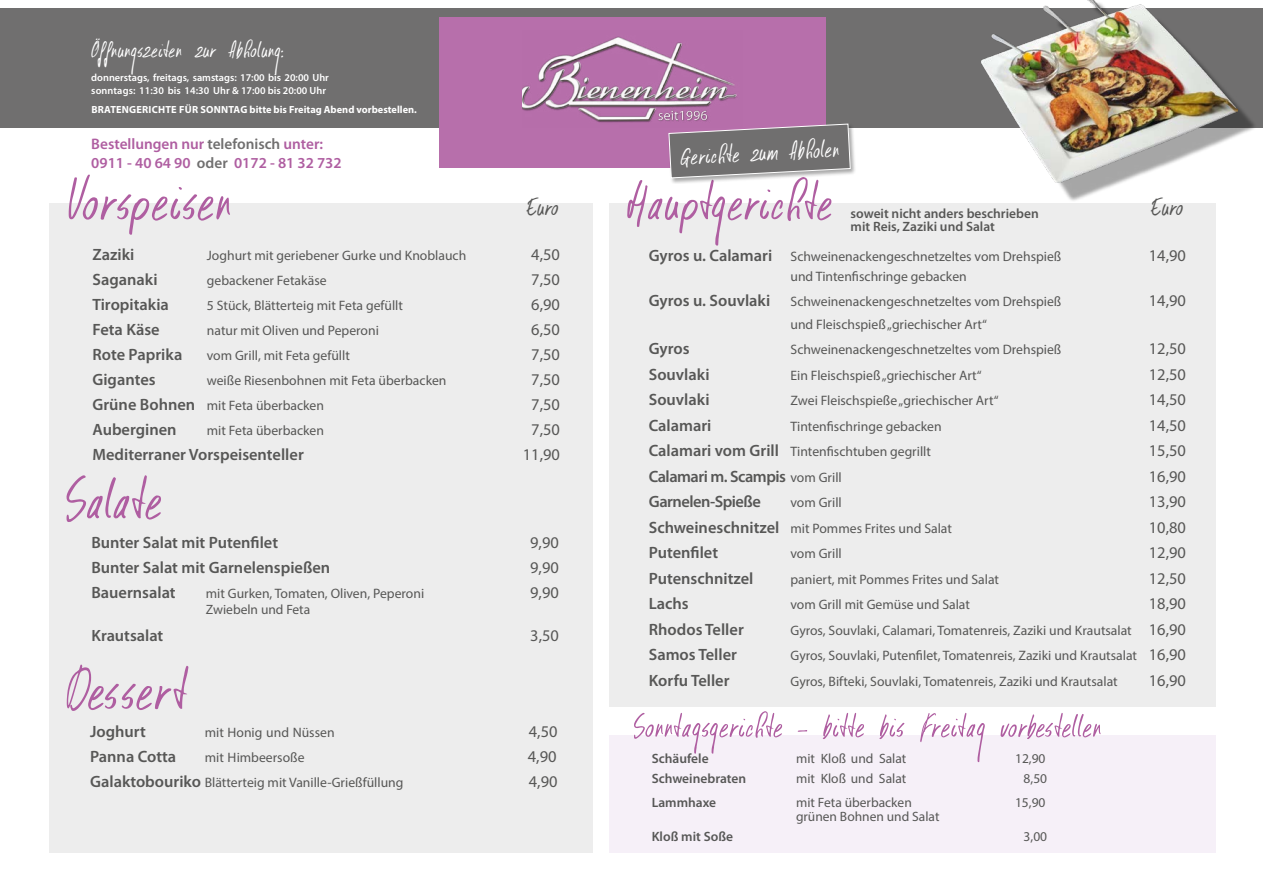
<style>
.page{position:relative;width:1263px;height:893px;background:#fff}
.page>*{position:absolute;margin:0;border:0;box-sizing:border-box;transform-origin:0 0}
.t1{font:71.25px "DK Kusukusu";color:#af5ea1}
.t2{font:31.95px "DK Kusukusu";color:#575756}
.t3{font:30.3px "DK Kusukusu";color:#fff}
.t4{font:27.6px "DK Kusukusu";color:#fff}
.t5{font:16.5px "Myriad Pro";color:#575756}
.t6{font:600 16.35px "Myriad Pro";color:#575756}
.t7{font:16.35px "Myriad Pro";color:#575756}
.t8{font:600 16.35px "Myriad Pro";letter-spacing:-.03em;color:#575756}
.t9{font:600 15.3px/19px "Myriad Pro";color:#af5ea1}
.t10{font:13.65px/25.5px "Myriad Pro";color:#575756}
.t11{font:13.5px "Myriad Pro";color:#575756}
.t12{font:600 13.5px/13.4px "Myriad Pro";color:#575756}
.t13{font:600 10.35px/12px "Myriad Pro";color:#fff}
.t14{font:700 10.35px "Myriad Pro";color:#fff}
.s1{color:#706f6f}
.s2{font-weight:600;font-size:16.35px}
.s3{font-weight:400;font-size:13.65px}
.s4{font-size:16.35px}
</style>
<div class="page">
<div style="left:609px;top:736px;width:607px;height:117px;background:#f6f0f8"></div>
<div style="left:0;top:8px;width:1263px;height:120px;background:#706f6f"></div>
<div style="left:439px;top:17px;width:386px;height:151px;background:#b76fab"></div>
<img style="left:522px;top:36px;width:215px;height:87px">
<div style="left:609px;top:203px;width:606px;height:504px;background:#ededed"></div>
<div style="left:49px;top:203px;width:544px;height:650px;background:#ededed"></div>
<div style="left:667px;top:123px;width:190px;height:61px;background:#000;opacity:.35"></div>
<svg style="left:627px;top:123px;width:224px;height:123px"></svg>
<svg style="left:634px;top:711px;width:467px;height:51px"></svg>
<div style="left:993px;top:1px;width:263px;height:201px;background:#000;opacity:.35"></div>
<img style="left:981px;top:0;width:257px;height:183px">
<h3 class="t4" style="left:91px;top:32px;width:194px">Öffnungszeiten zur Abholung:</h3>
<p class="t13" style="left:91px;top:72px;width:239px">donnerstags, freitags, samstags: 17:00 bis 20:00 Uhr sonntags: 11:30 bis 14:30 Uhr &amp; 17:00 bis 20:00 Uhr</p>
<p class="t14" style="left:91px;top:103px;width:327px">BRATENGERICHTE FÜR SONNTAG bitte bis Freitag Abend vorbestellen.</p>
<p class="t9" style="left:91px;top:134px;width:252px">Bestellungen nur <span class="s1">telefonisch</span> unter:<br>0911 - 40 64 90 <span class="s1">oder</span> 0172 - 81 32 732</p>
<h1 class="t1" style="left:67px;top:153px;width:166px">Vorspeisen</h1>
<h2 class="t2" style="left:526px;top:185px;width:34px">Euro</h2>
<p class="t6" style="left:92px;top:244px;width:43px">Zaziki</p>
<p class="t10" style="left:207px;top:243px;width:261px">Joghurt mit geriebener Gurke und Knoblauch</p>
<p class="t7" style="left:531px;top:244px;width:30px">4,50</p>
<p class="t6" style="left:92px;top:269px;width:67px">Saganaki</p>
<p class="t10" style="left:207px;top:267px;width:121px">gebackener Fetakäse</p>
<p class="t7" style="left:531px;top:269px;width:30px">7,50</p>
<p class="t6" style="left:92px;top:294px;width:78px">Tiropitakia</p>
<p class="t10" style="left:207px;top:292px;width:198px">5 Stück, Blätterteig mit Feta gefüllt</p>
<p class="t7" style="left:531px;top:294px;width:30px">6,90</p>
<p class="t6" style="left:92px;top:319px;width:69px">Feta Käse</p>
<p class="t10" style="left:207px;top:317px;width:174px">natur mit Oliven und Peperoni</p>
<p class="t7" style="left:531px;top:319px;width:30px">6,50</p>
<p class="t6" style="left:92px;top:344px;width:91px">Rote Paprika</p>
<p class="t10" style="left:207px;top:342px;width:145px">vom Grill, mit Feta gefüllt</p>
<p class="t7" style="left:531px;top:344px;width:30px">7,50</p>
<p class="t6" style="left:92px;top:369px;width:65px">Gigantes</p>
<p class="t10" style="left:207px;top:367px;width:241px">weiße Riesenbohnen mit Feta überbacken</p>
<p class="t7" style="left:531px;top:369px;width:30px">7,50</p>
<p class="t10" style="left:92px;top:392px;width:233px"><span class="s2">Grüne Bohnen</span> mit Feta überbacken</p>
<p class="t7" style="left:531px;top:394px;width:30px">7,50</p>
<p class="t6" style="left:92px;top:419px;width:86px">Auberginen</p>
<p class="t10" style="left:207px;top:417px;width:119px">mit Feta überbacken</p>
<p class="t7" style="left:531px;top:419px;width:30px">7,50</p>
<p class="t6" style="left:92px;top:444px;width:213px">Mediterraner Vorspeisenteller</p>
<p class="t7" style="left:523px;top:444px;width:39px">11,90</p>
<h1 class="t1" style="left:65px;top:452px;width:99px">Salate</h1>
<p class="t6" style="left:91px;top:532px;width:188px">Bunter Salat mit Putenfilet</p>
<p class="t7" style="left:530px;top:532px;width:30px">9,90</p>
<p class="t6" style="left:91px;top:557px;width:240px">Bunter Salat mit Garnelenspießen</p>
<p class="t7" style="left:530px;top:557px;width:30px">9,90</p>
<p class="t6" style="left:91px;top:582px;width:86px">Bauernsalat</p>
<p class="t10" style="left:206px;top:580px;width:220px">mit Gurken, Tomaten, Oliven, Peperoni</p>
<p class="t7" style="left:530px;top:582px;width:30px">9,90</p>
<p class="t11" style="left:206px;top:601px;width:106px">Zwiebeln und Feta</p>
<p class="t6" style="left:91px;top:625px;width:73px">Krautsalat</p>
<p class="t7" style="left:530px;top:625px;width:30px">3,50</p>
<h1 class="t1" style="left:65px;top:642px;width:126px">Dessert</h1>
<p class="t6" style="left:90px;top:721px;width:57px">Joghurt</p>
<p class="t10" style="left:205px;top:719px;width:131px">mit Honig und Nüssen</p>
<p class="t7" style="left:529px;top:721px;width:30px">4,50</p>
<p class="t6" style="left:90px;top:746px;width:88px">Panna Cotta</p>
<p class="t10" style="left:205px;top:745px;width:101px">mit Himbeersoße</p>
<p class="t5" style="left:528px;top:746px;width:30px">4,90</p>
<p class="t10" style="left:90px;top:770px;width:315px"><span class="s2">Galaktobouriko</span> Blätterteig mit Vanille-Grießfüllung</p>
<p class="t7" style="left:529px;top:772px;width:30px">4,90</p>
<h3 class="t3" style="left:679px;top:136px;width:161px;rotate:-3deg">Gerichte zum Abholen</h3>
<p class="t12" style="left:851px;top:206px;width:190px">soweit nicht anders beschrieben mit Reis, Zaziki und Salat</p>
<h2 class="t2" style="left:1151px;top:185px;width:34px">Euro</h2>
<p class="t10" style="left:649px;top:244px;width:414px"><span class="s2">Gyros u. Calamari</span> Schweinenackengeschnetzeltes vom Drehspieß</p>
<p class="t7" style="left:1149px;top:246px;width:39px">14,90</p>
<p class="t10" style="left:649px;top:263px;width:414px;text-indent:142px">und Tintenfischringe gebacken<br><span class="s2">Gyros u. Souvlaki</span> Schweinenackengeschnetzeltes vom Drehspieß</p>
<p class="t7" style="left:1149px;top:291px;width:39px">14,90</p>
<p class="t10" style="left:790px;top:311px;width:198px">und Fleischspieß „griechischer Art“</p>
<p class="t6" style="left:649px;top:338px;width:42px">Gyros</p>
<p class="t10" style="left:790px;top:337px;width:272px">Schweinenackengeschnetzeltes vom Drehspieß</p>
<p class="t7" style="left:1149px;top:338px;width:39px">12,50</p>
<p class="t6" style="left:649px;top:364px;width:62px">Souvlaki</p>
<p class="t10" style="left:790px;top:362px;width:193px">Ein Fleischspieß „griechischer Art“</p>
<p class="t7" style="left:1149px;top:364px;width:39px">12,50</p>
<p class="t6" style="left:649px;top:389px;width:62px">Souvlaki</p>
<p class="t10" style="left:790px;top:388px;width:210px">Zwei Fleischspieße „griechischer Art“</p>
<p class="t7" style="left:1149px;top:390px;width:39px">14,50</p>
<p class="t6" style="left:649px;top:415px;width:64px">Calamari</p>
<p class="t10" style="left:790px;top:413px;width:153px">Tintenfischringe gebacken</p>
<p class="t7" style="left:1149px;top:415px;width:39px">14,50</p>
<p class="t10" style="left:649px;top:439px;width:284px"><span class="s2">Calamari vom Grill</span> Tintenfischtuben gegrillt</p>
<p class="t7" style="left:1149px;top:441px;width:39px">15,50</p>
<p class="t8" style="left:649px;top:466px;width:195px">Calamari m. Scampis <span class="s3">vom Grill</span></p>
<p class="t7" style="left:1149px;top:466px;width:39px">16,90</p>
<p class="t8" style="left:649px;top:491px;width:114px">Garnelen-Spieße</p>
<p class="t10" style="left:790px;top:490px;width:53px">vom Grill</p>
<p class="t7" style="left:1149px;top:492px;width:39px">13,90</p>
<p class="t10" style="left:649px;top:515px;width:305px"><span class="s2">Schweineschnitzel</span> mit Pommes Frites und Salat</p>
<p class="t7" style="left:1149px;top:517px;width:39px">10,80</p>
<p class="t6" style="left:649px;top:542px;width:71px">Putenfilet</p>
<p class="t10" style="left:790px;top:541px;width:53px">vom Grill</p>
<p class="t7" style="left:1149px;top:543px;width:39px">12,90</p>
<p class="t6" style="left:649px;top:568px;width:106px">Putenschnitzel</p>
<p class="t10" style="left:790px;top:566px;width:210px">paniert, mit Pommes Frites und Salat</p>
<p class="t7" style="left:1149px;top:568px;width:39px">12,50</p>
<p class="t6" style="left:649px;top:593px;width:42px">Lachs</p>
<p class="t10" style="left:790px;top:592px;width:181px">vom Grill mit Gemüse und Salat</p>
<p class="t7" style="left:1149px;top:594px;width:39px">18,90</p>
<p class="t6" style="left:649px;top:619px;width:97px">Rhodos Teller</p>
<p class="t10" style="left:790px;top:617px;width:397px">Gyros, Souvlaki, Calamari, Tomatenreis, Zaziki und Krautsalat <span class="s4">16,90</span></p>
<p class="t6" style="left:649px;top:644px;width:90px">Samos Teller</p>
<p class="t10" style="left:790px;top:643px;width:397px">Gyros, Souvlaki, Putenfilet, Tomatenreis, Zaziki und Krautsalat <span class="s4">16,90</span></p>
<p class="t6" style="left:649px;top:670px;width:82px">Korfu Teller</p>
<p class="t10" style="left:790px;top:668px;width:329px">Gyros, Bifteki, Souvlaki, Tomatenreis, Zaziki und Krautsalat</p>
<p class="t7" style="left:1149px;top:670px;width:39px">16,90</p>
<p class="t12" style="left:652px;top:752px;width:58px">Schäufele</p>
<p class="t11" style="left:796px;top:750px;width:112px">mit Kloß und Salat</p>
<p class="t11" style="left:1015px;top:750px;width:32px">12,90</p>
<p class="t12" style="left:652px;top:771px;width:96px">Schweinebraten</p>
<p class="t11" style="left:796px;top:770px;width:112px">mit Kloß und Salat</p>
<p class="t11" style="left:1024px;top:770px;width:25px">8,50</p>
<p class="t12" style="left:652px;top:795px;width:66px">Lammhaxe</p>
<p class="t11" style="left:796px;top:794px;width:117px">mit Feta überbacken</p>
<p class="t11" style="left:1015px;top:794px;width:32px">15,90</p>
<p class="t11" style="left:796px;top:809px;width:145px">grünen Bohnen und Salat</p>
<p class="t12" style="left:652px;top:829px;width:83px">Kloß mit Soße</p>
<p class="t11" style="left:1024px;top:828px;width:25px">3,00</p>
</div>
